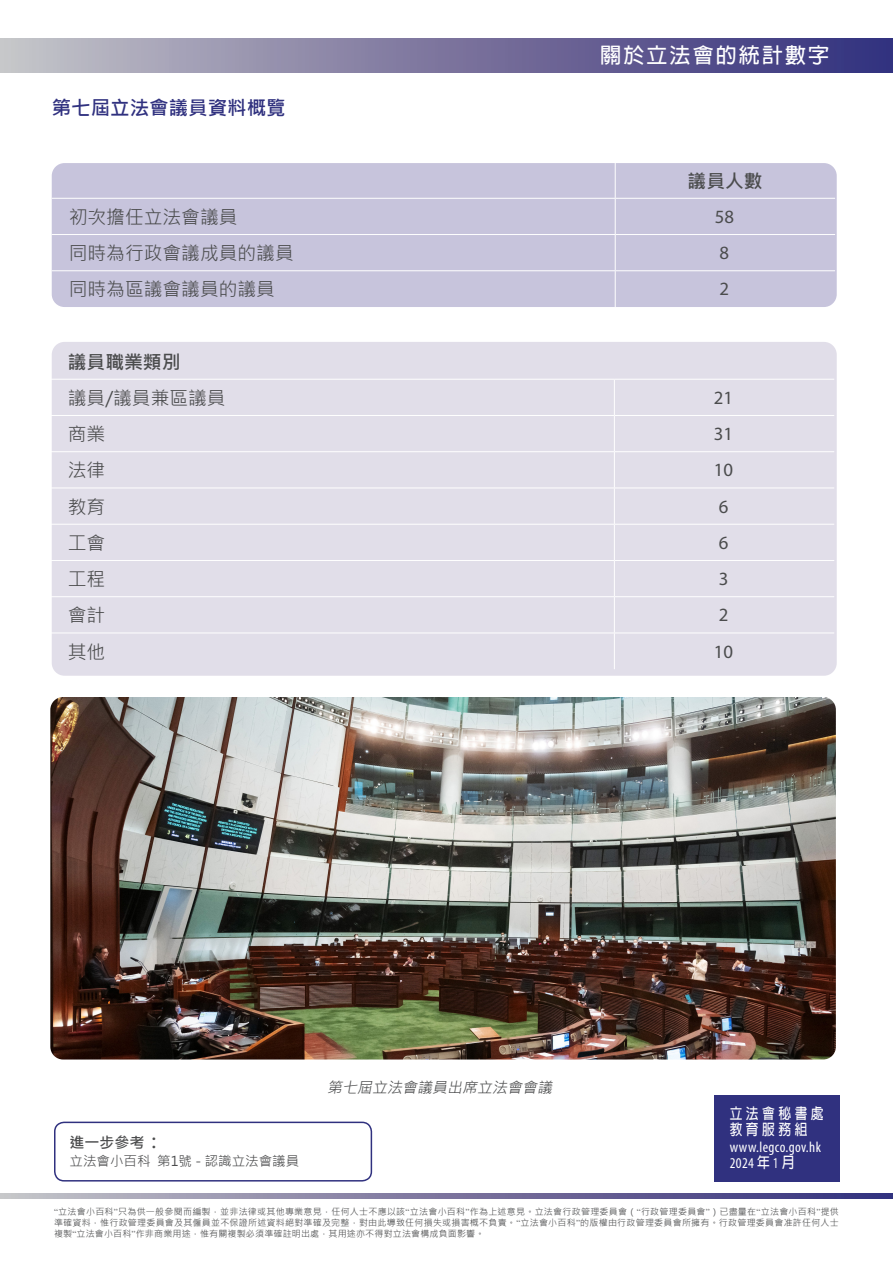
<style>
.page{position:relative;width:893px;height:1263px;background:#fff}
.page>*{position:absolute;margin:0;border:0;box-sizing:border-box;transform-origin:0 0}
.t1{font:700 21px "Adobe Fan Heiti Std";letter-spacing:.1em;color:#fff}
.t2{font:700 19.5px "Microsoft Jheng Hei";color:#30317f}
.Text_14pt{font:18.75px "Microsoft Jheng Hei";color:#4b4c4d}
.t3{font:18.75px "Myriad Pro";letter-spacing:.005em;color:#4b4c4d}
.Text_14pt-2{font:700 18.75px "Microsoft Jheng Hei";color:#4b4c4d}
.t4{font:condensed 15px "Myriad Pro";letter-spacing:.025em;color:#fff}
.t5{font:italic 15px "Microsoft Jheng Hei";color:#4b4c4d}
.t6{font:700 15px "Adobe Fan Heiti Std";color:#fff;scale:.85 1}
.Text_14pt-3{font:700 15px "Microsoft Jheng Hei";color:#4b4c4d}
.Text_14pt-4{font:13.5px "Microsoft Jheng Hei";color:#4b4c4d}
.t7{font:9px/11.2px "Microsoft Jheng Hei";letter-spacing:.02em;color:#4b4c4d;text-align:justify}
.s1{font-size:18.75px}
.s2{font-family:"Adobe Fan Heiti Std";font-weight:700;font-stretch:normal}
.s3{font-family:"Times New Roman"}
</style>
<div class="page">
<svg style="left:0;top:1194px;width:893px;height:4px"></svg>
<div style="left:0;top:38px;width:893px;height:34px;background:linear-gradient(to right,#c4c1c6,#332d7a)"></div>
<div style="left:713px;top:1095px;width:126px;height:86px;background:#30317f"></div>
<div style="left:54px;top:1121px;width:318px;height:60px;border:2px solid #30317f;border-radius:9px"></div>
<div style="left:52px;top:163px;width:785px;height:144px;background:#c7c4dc;border-radius:13px"></div>
<div style="left:52px;top:342px;width:785px;height:334px;background:#e1dee9;border-radius:13px"></div>
<hr style="left:615px;top:163px;width:1px;height:35px;background:#fff">
<hr style="left:52px;top:198px;width:563px;height:1px;background:#fff">
<hr style="left:615px;top:198px;width:220px;height:1px;background:#fff">
<hr style="left:615px;top:199px;width:1px;height:35px;background:#fff">
<hr style="left:52px;top:234px;width:563px;height:1px;background:#fff">
<hr style="left:615px;top:234px;width:220px;height:1px;background:#fff">
<hr style="left:615px;top:235px;width:1px;height:35px;background:#fff">
<hr style="left:52px;top:270px;width:563px;height:1px;background:#fff">
<hr style="left:615px;top:270px;width:220px;height:1px;background:#fff">
<hr style="left:615px;top:271px;width:1px;height:36px;background:#fff">
<hr style="left:51px;top:415px;width:563px;height:1px;background:#fff">
<hr style="left:614px;top:415px;width:220px;height:1px;background:#fff">
<hr style="left:51px;top:451px;width:563px;height:1px;background:#fff">
<hr style="left:614px;top:451px;width:220px;height:1px;background:#fff">
<hr style="left:51px;top:488px;width:563px;height:1px;background:#fff">
<hr style="left:614px;top:488px;width:220px;height:1px;background:#fff">
<hr style="left:51px;top:524px;width:563px;height:1px;background:#fff">
<hr style="left:614px;top:524px;width:220px;height:1px;background:#fff">
<hr style="left:51px;top:560px;width:563px;height:1px;background:#fff">
<hr style="left:614px;top:560px;width:220px;height:1px;background:#fff">
<hr style="left:51px;top:596px;width:563px;height:1px;background:#fff">
<hr style="left:614px;top:596px;width:220px;height:1px;background:#fff">
<hr style="left:51px;top:633px;width:563px;height:1px;background:#fff">
<hr style="left:614px;top:633px;width:220px;height:1px;background:#fff">
<hr style="left:51px;top:379px;width:563px;height:1px;background:#fff">
<hr style="left:614px;top:379px;width:220px;height:1px;background:#fff">
<hr style="left:614px;top:380px;width:1px;height:35px;background:#fff">
<hr style="left:614px;top:416px;width:1px;height:35px;background:#fff">
<hr style="left:614px;top:452px;width:1px;height:36px;background:#fff">
<hr style="left:614px;top:488px;width:1px;height:36px;background:#fff">
<hr style="left:614px;top:525px;width:1px;height:35px;background:#fff">
<hr style="left:614px;top:561px;width:1px;height:35px;background:#fff">
<hr style="left:614px;top:597px;width:1px;height:36px;background:#fff">
<hr style="left:614px;top:633px;width:1px;height:36px;background:#fff">
<img style="left:50px;top:697px;width:786px;height:362px">
<p class="t2" style="left:52px;top:95px;width:235px">第七屆立法會議員資料概覽</p>
<h1 class="t1" style="left:600px;top:43px;width:230px">關於立法會的統計數字</h1>
<p class="Text_14pt-2" style="left:688px;top:169px;width:76px">議員人數</p>
<p class="Text_14pt" style="left:69px;top:205px;width:170px">初次擔任立法會議員</p>
<p class="t3" style="left:715px;top:205px;width:21px">58</p>
<p class="Text_14pt" style="left:69px;top:241px;width:227px">同時為行政會議成員的議員</p>
<p class="t3" style="left:720px;top:241px;width:11px">8</p>
<p class="Text_14pt" style="left:69px;top:278px;width:208px">同時為區議會議員的議員</p>
<p class="t3" style="left:720px;top:278px;width:11px">2</p>
<p class="Text_14pt-2" style="left:68px;top:350px;width:114px">議員職業類別</p>
<p class="Text_14pt" style="left:68px;top:386px;width:159px">議員/議員兼區議員</p>
<p class="t3" style="left:714px;top:386px;width:21px">21</p>
<p class="Text_14pt" style="left:68px;top:422px;width:39px">商業</p>
<p class="t3" style="left:714px;top:422px;width:21px">31</p>
<p class="Text_14pt" style="left:68px;top:459px;width:39px">法律</p>
<p class="t3" style="left:714px;top:459px;width:21px">10</p>
<p class="Text_14pt" style="left:68px;top:495px;width:39px">教育</p>
<p class="t3" style="left:719px;top:495px;width:11px">6</p>
<p class="Text_14pt" style="left:68px;top:531px;width:39px">工會</p>
<p class="t3" style="left:719px;top:531px;width:11px">6</p>
<p class="Text_14pt" style="left:68px;top:567px;width:39px">工程</p>
<p class="t3" style="left:719px;top:567px;width:11px">3</p>
<p class="Text_14pt" style="left:68px;top:604px;width:39px">會計</p>
<p class="t3" style="left:719px;top:603px;width:11px">2</p>
<p class="Text_14pt" style="left:68px;top:640px;width:39px">其他</p>
<p class="t3" style="left:714px;top:640px;width:21px">10</p>
<p class="Text_14pt-3" style="left:70px;top:1133px;width:95px">進一步參考<span class="s1">：</span></p>
<p class="Text_14pt-4" style="left:70px;top:1153px;width:231px">立法會小百科 第1號 - 認識立法會議員</p>
<p class="t5" style="left:327px;top:1078px;width:230px">第七屆立法會議員出席立法會會議</p>
<p class="t6" style="left:730px;top:1104px;width:112px">立 法 會 秘 書 處</p>
<p class="t6" style="left:730px;top:1121px;width:93px">教 育 服 務 組</p>
<p class="t4" style="left:730px;top:1138px;width:93px">www.legco.gov.hk</p>
<p class="t4" style="left:730px;top:1154px;width:66px">2024 <span class="s2">年</span> 1 <span class="s2">月</span></p>
<p class="t7" style="left:54px;top:1206px;width:786px"><span class="s3">“</span>立法會小百科<span class="s3">”</span>只為供一般參閱而編製，並非法律或其他專業意見，任何人士不應以該<span class="s3">“</span>立法會小百科<span class="s3">”</span>作為上述意見。立法會行政管理委員會（<span class="s3">“</span>行政管理委員會<span class="s3">”</span>）已盡量在<span class="s3">“</span>立法會小百科<span class="s3">”</span>提供準確資料，惟行政管理委員會及其僱員並不保證所述資料絕對準確及完整，對由此導致任何損失或損害概不負責。<span class="s3">“</span>立法會小百科<span class="s3">”</span>的版權由行政管理委員會所擁有。行政管理委員會准許任何人士複製<span class="s3">“</span>立法會小百科<span class="s3">”</span>作非商業用途，惟有關複製必須準確註明出處，其用途亦不得對立法會構成負面影響。</p>
</div>
